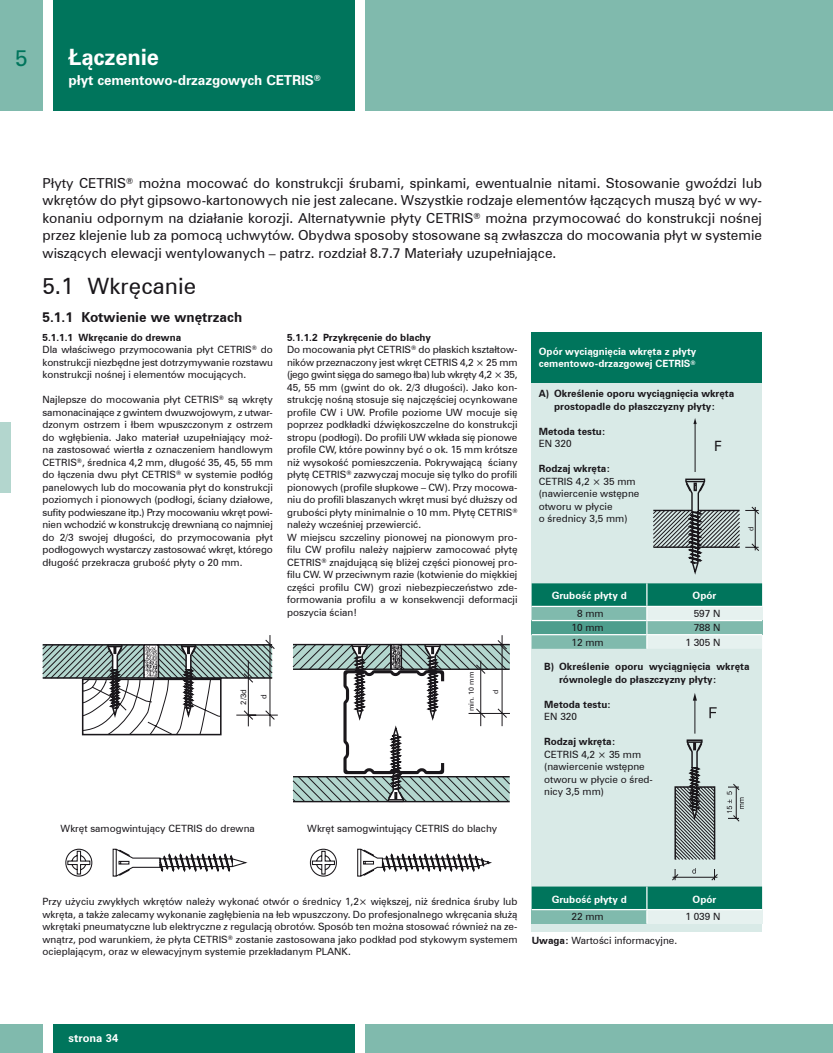
<style>
.page{position:relative;width:833px;height:1053px;background:#fff}
.page>*{position:absolute;margin:0;border:0;box-sizing:border-box;transform-origin:0 0}
.t1{font:22.5px "Zurich BT";color:#1a171b}
.t2{font:700 22.5px "Zurich BTCE";letter-spacing:-.01em;color:#fff}
.t3{font:22.5px "Zurich BTCE";color:#00755c}
.t4{font:14.12px "Zurich BTCE";color:#1a171b}
.t5{font:13.75px/17.5px "Zurich BT";color:#1a171b;text-align:justify}
.t6{font:700 13.75px "Zurich BTCE";letter-spacing:-.01em;color:#fff}
.t7{font:700 13.75px "Zurich BT";color:#1a171b}
.t8{font:700 11.25px "Zurich BTCE";color:#fff}
.t9{font:10px/12.5px "Zurich BT";color:#1a171b}
.t10{font:700 10px/12.5px "Zurich BT";color:#1a171b;text-align:center}
.t11{font:700 10px/12.5px "Zurich BT";color:#fff}
.t12{font:7.75px "Zurich BTCE";color:#1a171b}
.t13{font:7.12px "Zurich BTCE";color:#1a171b}
.s1{font-weight:700}
</style>
<div class="page">
<div style="left:365px;top:0;width:468px;height:111px;background:#80baad"></div>
<div style="left:365px;top:1024px;width:468px;height:28px;background:#80baad"></div>
<div style="left:0;top:1024px;width:43px;height:28px;background:#80baad"></div>
<div style="left:53px;top:1024px;width:301px;height:28px;background:#00755c"></div>
<div style="left:53px;top:0;width:301px;height:111px;background:#00755c"></div>
<div style="left:0;top:0;width:43px;height:111px;background:#80baad"></div>
<div style="left:0;top:421px;width:11px;height:71px;background:#b3d6ce"></div>
<hr style="left:502px;top:635px;width:1px;height:91px;background:#1a171b">
<svg style="left:293px;top:639px;width:217px;height:163px"></svg>
<hr style="left:270px;top:635px;width:1px;height:91px;background:#1a171b">
<hr style="left:248px;top:714px;width:30px;height:1px;background:#1a171b">
<svg style="left:42px;top:638px;width:234px;height:97px"></svg>
<svg style="left:310px;top:848px;width:182px;height:28px"></svg>
<svg style="left:65px;top:848px;width:182px;height:28px"></svg>
<div style="left:531px;top:332px;width:231px;height:599px;background:#d9eae7"></div>
<div style="left:531px;top:332px;width:231px;height:50px;background:#00755c"></div>
<svg style="left:672px;top:868px;width:46px;height:12px"></svg>
<svg style="left:727px;top:783px;width:17px;height:39px"></svg>
<svg style="left:674px;top:693px;width:42px;height:167px"></svg>
<hr style="left:695px;top:423px;width:1px;height:49px;background:#1a171b">
<svg style="left:693px;top:418px;width:3px;height:6px"></svg>
<svg style="left:653px;top:478px;width:106px;height:97px"></svg>
<svg style="left:531px;top:583px;width:231px;height:65px"></svg>
<hr style="left:531px;top:605px;width:116px;height:2px;background:#fff">
<hr style="left:647px;top:605px;width:115px;height:2px;background:#fff">
<svg style="left:531px;top:886px;width:231px;height:37px"></svg>
<hr style="left:531px;top:908px;width:116px;height:2px;background:#fff">
<hr style="left:647px;top:908px;width:115px;height:2px;background:#fff">
<h1 class="t3" style="left:15px;top:43px;width:14px">5</h1>
<h1 class="t2" style="left:69px;top:42px;width:92px">Łączenie</h1>
<h3 class="t6" style="left:69px;top:71px;width:254px">płyt cementowo-drzazgowych CETRIS<sup>®</sup></h3>
<p class="t5" style="left:43px;top:173px;width:721px">Płyty CETRIS<sup>®</sup> można mocować do konstrukcji śrubami, spinkami, ewentualnie nitami. Stosowanie gwoździ lub wkrętów do płyt gipsowo-kartonowych nie jest zalecane. Wszystkie rodzaje elementów łączących muszą być w wy&shy;konaniu odpornym na działanie korozji. Alternatywnie płyty CETRIS<sup>®</sup> można przymocować do konstrukcji nośnej przez klejenie lub za pomocą uchwytów. Obydwa sposoby stosowane są zwłaszcza do mocowania płyt w systemie wiszących elewacji wentylowanych – patrz. rozdział 8.7.7 Materiały uzupełniające.</p>
<h1 class="t1" style="left:43px;top:270px;width:155px">5.1 Wkręcanie</h1>
<h3 class="t7" style="left:43px;top:306px;width:201px">5.1.1 Kotwienie we wnętrzach</h3>
<p class="t9" style="left:43px;top:330px;width:232px"><span class="s1">5.1.1.1 Wkręcanie do drewna<br></span>Dla właściwego przymocowania płyt CETRIS<sup>®</sup> do konstrukcji niezbędne jest dotrzymywanie rozstawu konstrukcji nośnej i elementów mocujących.</p>
<p class="t9" style="left:43px;top:393px;width:232px;text-align:justify">Najlepsze do mocowania płyt CETRIS<sup>®</sup> są wkręty samonacinające z gwintem dwuzwojowym, z utwar&shy;dzonym ostrzem i łbem wpuszczonym z ostrzem do wgłębienia. Jako materiał uzupełniający moż&shy;na zastosować wiertła z oznaczeniem handlowym CETRIS<sup>®</sup>, średnica 4,2 mm, długość 35, 45, 55 mm do łączenia dwu płyt CETRIS<sup>®</sup> w systemie podłóg panelowych lub do mocowania płyt do konstrukcji poziomych i pionowych (podłogi, ściany działowe, sufity podwieszane itp.) Przy mocowaniu wkręt powi&shy;nien wchodzić w konstrukcję drewnianą co najmniej do 2/3 swojej długości, do przymocowania płyt podłogowych wystarczy zastosować wkręt, którego długość przekracza grubość płyty o 20 mm.</p>
<p class="t9" style="left:287px;top:330px;width:232px"><span class="s1">5.1.1.2 Przykręcenie do blachy<br></span>Do mocowania płyt CETRIS<sup>®</sup> do płaskich kształtow&shy;ników przeznaczony jest wkręt CETRIS 4,2 × 25 mm (jego gwint sięga do samego łba) lub wkręty 4,2 × 35, 45, 55 mm (gwint do ok. 2/3 długości). Jako kon&shy;strukcję nośną stosuje się najczęściej ocynkowane profile CW i UW. Profile poziome UW mocuje się poprzez podkładki dźwiękoszczelne do konstrukcji stropu (podłogi). Do profili UW wkłada się pionowe profile CW, które powinny być o ok. 15 mm krótsze niż wysokość pomieszczenia. Pokrywającą ściany płytę CETRIS<sup>®</sup> zazwyczaj mocuje się tylko do profili pionowych (profile słupkowe – CW). Przy mocowa&shy;niu do profili blaszanych wkręt musi być dłuższy od grubości płyty minimalnie o 10 mm. Płytę CETRIS<sup>® </sup>należy wcześniej przewiercić.<br>W miejscu szczeliny pionowej na pionowym pro&shy;filu CW profilu należy najpierw zamocować płytę CETRIS<sup>®</sup> znajdującą się bliżej części pionowej pro&shy;filu CW. W przeciwnym razie (kotwienie do miękkiej części profilu CW) grozi niebezpieczeństwo zde&shy;formowania profilu a w konsekwencji deformacji poszycia ścian!</p>
<p class="t12" style="left:238px;top:704px;width:17px;rotate:-90deg">2/3d</p>
<p class="t12" style="left:259px;top:698px;width:6px;rotate:-90deg">d</p>
<p class="t13" style="left:467px;top:711px;width:41px;rotate:-90deg">min. 10 mm</p>
<p class="t13" style="left:491px;top:694px;width:6px;rotate:-90deg">d</p>
<p class="t9" style="left:61px;top:821px;width:196px">Wkręt samogwintujący CETRIS do drewna</p>
<p class="t9" style="left:307px;top:821px;width:192px">Wkręt samogwintujący CETRIS do blachy</p>
<p class="t11" style="left:539px;top:344px;width:159px">Opór wyciągnięcia wkręta z płyty cementowo-drzazgowej CETRIS<sup>®</sup></p>
<p class="t10" style="left:539px;top:386px;width:197px">A) Określenie oporu wyciągnięcia wkręta prostopadle do płaszczyzny płyty:</p>
<p class="t10" style="left:539px;top:424px;width:68px">Metoda testu:</p>
<p class="t9" style="left:539px;top:437px;width:34px">EN 320</p>
<p class="t10" style="left:539px;top:461px;width:73px">Rodzaj wkręta:</p>
<p class="t9" style="left:539px;top:474px;width:102px">CETRIS 4,2 × 35 mm (nawiercenie wstępne otworu w płycie<br>o średnicy 3,5 mm)</p>
<h2 class="t4" style="left:714px;top:436px;width:9px">F</h2>
<p class="t13" style="left:746px;top:531px;width:6px;rotate:-90deg">d</p>
<p class="t11" style="left:552px;top:589px;width:77px">Grubość płyty d</p>
<p class="t11" style="left:692px;top:589px;width:25px">Opór</p>
<p class="t9" style="left:577px;top:607px;width:28px">8 mm</p>
<p class="t9" style="left:693px;top:607px;width:28px">597 N</p>
<p class="t9" style="left:571px;top:621px;width:34px">10 mm</p>
<p class="t9" style="left:693px;top:621px;width:28px">788 N</p>
<p class="t9" style="left:571px;top:635px;width:34px">12 mm</p>
<p class="t9" style="left:685px;top:635px;width:36px">1 305 N</p>
<p class="t10" style="left:559px;top:659px;width:192px;text-align:left;text-indent:-15px">B) Określenie oporu wyciągnięcia wkręta równolegle do płaszczyzny płyty:</p>
<p class="t10" style="left:544px;top:697px;width:68px">Metoda testu:</p>
<p class="t9" style="left:544px;top:709px;width:34px">EN 320</p>
<p class="t10" style="left:544px;top:734px;width:73px">Rodzaj wkręta:</p>
<p class="t9" style="left:544px;top:747px;width:110px">CETRIS 4,2 × 35 mm (nawiercenie wstępne otworu w płycie o śred&shy;nicy 3,5 mm)</p>
<p class="t9" style="left:43px;top:895px;width:476px;text-align:justify">Przy użyciu zwykłych wkrętów należy wykonać otwór o średnicy 1,2× większej, niż średnica śruby lub wkręta, a także zalecamy wykonanie zagłębienia na łeb wpuszczony. Do profesjonalnego wkręcania służą wkrętaki pneumatyczne lub elektryczne z regulacją obrotów. Sposób ten można stosować również na ze&shy;wnątrz, pod warunkiem, że płyta CETRIS<sup>®</sup> zostanie zastosowana jako podkład pod stykowym systemem ocieplającym, oraz w elewacyjnym systemie przekładanym PLANK.</p>
<p class="t11" style="left:552px;top:892px;width:77px">Grubość płyty d</p>
<p class="t11" style="left:692px;top:892px;width:25px">Opór</p>
<p class="t9" style="left:571px;top:910px;width:34px">22 mm</p>
<p class="t9" style="left:685px;top:910px;width:36px">1 039 N</p>
<p class="t9" style="left:531px;top:933px;width:147px"><span class="s1">Uwaga:</span> Wartości informacyjne.</p>
<p class="t8" style="left:69px;top:1030px;width:51px">strona 34</p>
</div>
